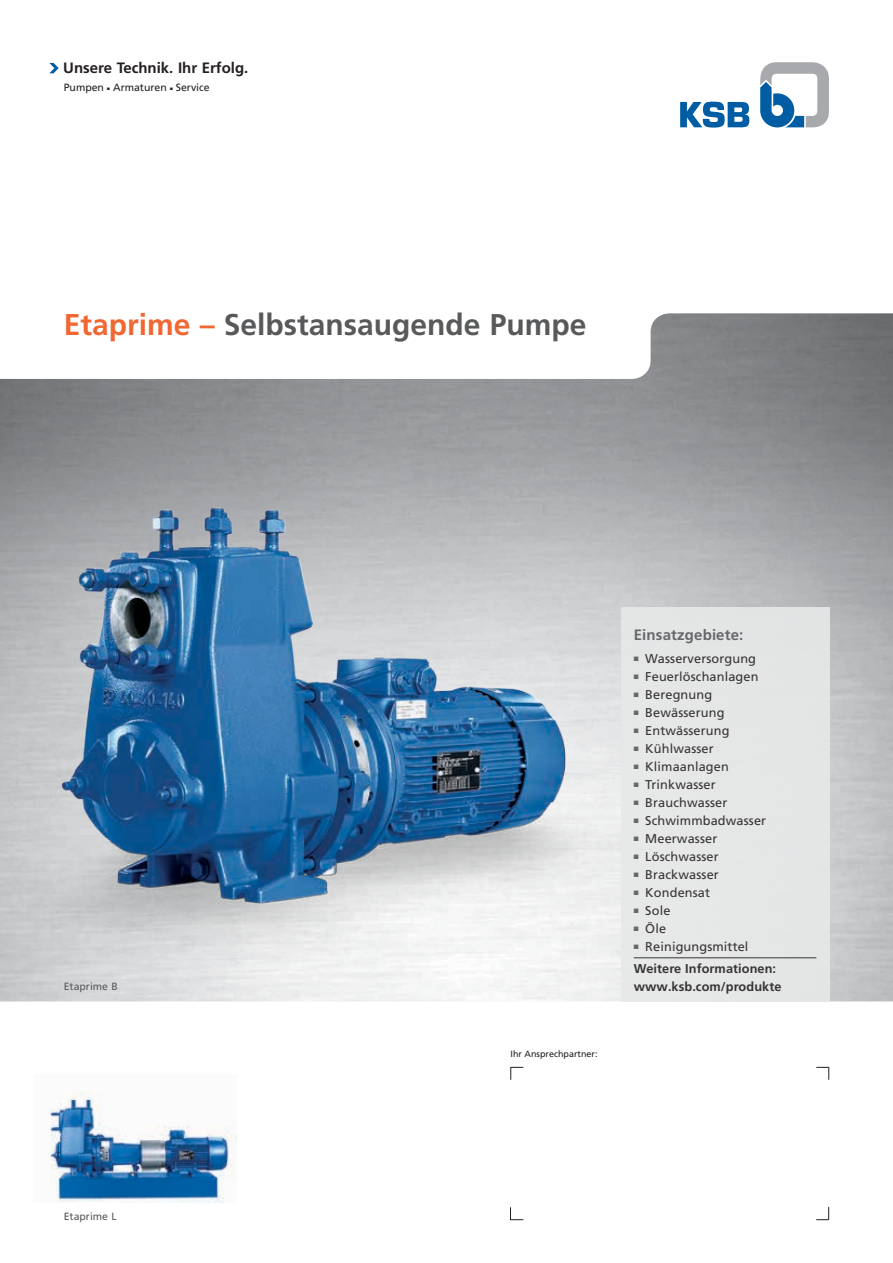
<style>
.page{position:relative;width:893px;height:1263px;background:#fff}
.page>*{position:absolute;margin:0;border:0;box-sizing:border-box;transform-origin:0 0}
.t1{font:700 30px "Frutiger LT Pro";color:#58595b}
.t2{font:700 15px "Frutiger LT Pro";color:#231f20}
.t3{font:700 15px "Frutiger LT Pro";letter-spacing:.01em;color:#58595b}
.t4{font:12.75px "Frutiger LT Pro";letter-spacing:.01em;color:#231f20}
.t5{font:700 12.75px/22.2px "Frutiger LT Pro";letter-spacing:.005em;color:#231f20}
.t6{font:10.5px "Frutiger LT Pro";color:#231f20}
.t7{font:10.5px "Frutiger LT Pro";color:#58595b}
.t8{font:9px "Frutiger LT Pro";color:#231f20}
.s1{color:#f26631}
.s2{color:#58595b}
.s3{font-weight:400}
</style>
<div class="page">
<img style="left:0;top:313px;width:893px;height:688px">
<svg style="left:760px;top:62px;width:69px;height:65px"></svg>
<svg style="left:680px;top:102px;width:69px;height:26px"></svg>
<svg style="left:49px;top:63px;width:10px;height:10px"></svg>
<div style="left:621px;top:608px;width:208px;height:394px;background:#e7e8e8"></div>
<svg style="left:510px;top:1067px;width:13px;height:13px"></svg>
<svg style="left:816px;top:1067px;width:13px;height:13px"></svg>
<svg style="left:510px;top:1207px;width:13px;height:13px"></svg>
<svg style="left:816px;top:1207px;width:13px;height:13px"></svg>
<img style="left:49px;top:1091px;width:188px;height:111px">
<img style="left:27px;top:480px;width:603px;height:475px">
<hr style="left:634px;top:957px;width:182px;height:1px;background:#231f20">
<p class="t2" style="left:63px;top:59px;width:187px">Unsere Technik. Ihr Erfolg.</p>
<p class="t6" style="left:64px;top:81px;width:147px">Pumpen ■ Armaturen ■ Service</p>
<h1 class="t1" style="left:64px;top:307px;width:524px"><span class="s1">Etaprime –</span> Selbstansaugende Pumpe</h1>
<p class="t7" style="left:64px;top:981px;width:55px">Etaprime B</p>
<p class="t7" style="left:64px;top:1210px;width:54px">Etaprime L</p>
<p class="t8" style="left:510px;top:1049px;width:89px">Ihr Ansprechpartner:</p>
<p class="t3" style="left:634px;top:626px;width:111px">Einsatzgebiete:</p>
<p class="t4" style="left:634px;top:651px;width:124px"><span class="s2">■</span> Wasserversorgung</p>
<p class="t4" style="left:634px;top:669px;width:126px"><span class="s2">■</span> Feuerlöschanlagen</p>
<p class="t4" style="left:634px;top:687px;width:80px"><span class="s2">■</span> Beregnung</p>
<p class="t4" style="left:634px;top:705px;width:92px"><span class="s2">■</span> Bewässerung</p>
<p class="t4" style="left:634px;top:723px;width:97px"><span class="s2">■</span> Entwässerung</p>
<p class="t4" style="left:634px;top:741px;width:81px"><span class="s2">■</span> Kühlwasser</p>
<p class="t4" style="left:634px;top:759px;width:97px"><span class="s2">■</span> Klimaanlagen</p>
<p class="t4" style="left:634px;top:777px;width:83px"><span class="s2">■</span> Trinkwasser</p>
<p class="t4" style="left:634px;top:795px;width:95px"><span class="s2">■</span> Brauchwasser</p>
<p class="t4" style="left:634px;top:813px;width:134px"><span class="s2">■</span> Schwimmbadwasser</p>
<p class="t4" style="left:634px;top:831px;width:85px"><span class="s2">■</span> Meerwasser</p>
<p class="t4" style="left:634px;top:849px;width:87px"><span class="s2">■</span> Löschwasser</p>
<p class="t4" style="left:634px;top:867px;width:87px"><span class="s2">■</span> Brackwasser</p>
<p class="t4" style="left:634px;top:885px;width:78px"><span class="s2">■</span> Kondensat</p>
<p class="t4" style="left:634px;top:903px;width:38px"><span class="s2">■</span> Sole</p>
<p class="t4" style="left:634px;top:921px;width:34px"><span class="s2">■</span> Öle</p>
<p class="t5" style="left:634px;top:935px;width:144px"><span class="s2">■</span> <span class="s3">Reinigungsmittel<br></span>Weitere Informationen:</p>
<p class="t5" style="left:634px;top:975px;width:149px">www.ksb.com/produkte</p>
</div>
